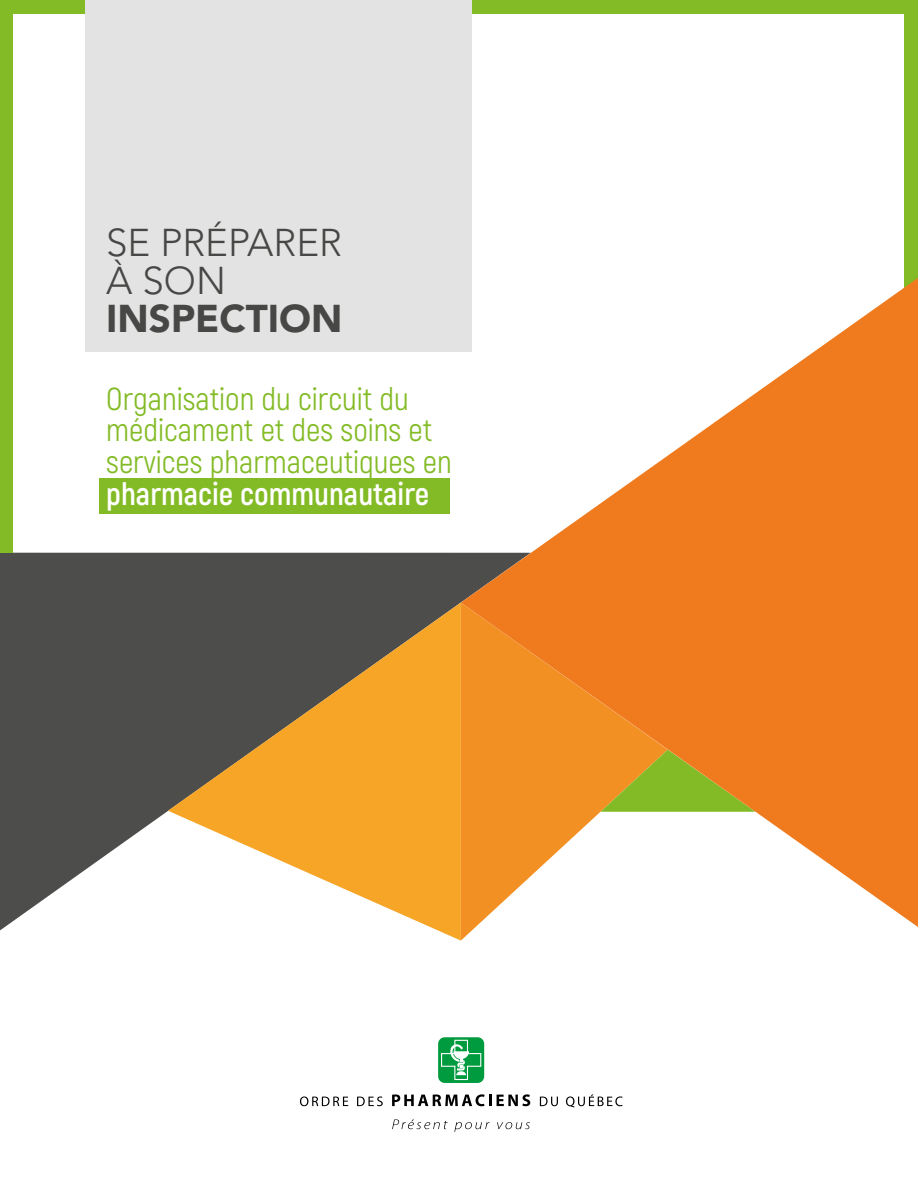
<style>
.page{position:relative;width:918px;height:1188px;background:#fff}
.page>*{position:absolute;margin:0;border:0;box-sizing:border-box;transform-origin:0 0}
.t1{font:300 38.4px/38.4px "Avenir";color:#474746}
.t2{font:900 38.4px "Avenir";color:#474746}
.t3{font:31.8px/31.8px "Akrobat";color:#83bb26}
.t4{font:700 31.8px "Akrobat";color:#fff}
</style>
<div class="page">
<div style="left:0;top:0;width:918px;height:13px;background:#83bb26"></div>
<div style="left:99px;top:479px;width:351px;height:35px;background:#83bb26"></div>
<svg style="left:0;top:553px;width:461px;height:377px;fill:#4d4d4c"></svg>
<svg style="left:168px;top:603px;width:293px;height:338px"></svg>
<div style="left:85px;top:0;width:387px;height:351px;background:#e3e3e3"></div>
<div style="left:905px;top:0;width:13px;height:769px;background:#83bb26"></div>
<div style="left:0;top:0;width:13px;height:553px;background:#83bb26"></div>
<svg style="left:461px;top:278px;width:457px;height:649px;fill:#ef7b23"></svg>
<svg style="left:300px;top:1096px;width:48px;height:10px"></svg>
<svg style="left:357px;top:1096px;width:26px;height:10px"></svg>
<svg style="left:392px;top:1094px;width:138px;height:12px"></svg>
<svg style="left:540px;top:1097px;width:18px;height:9px"></svg>
<svg style="left:566px;top:1094px;width:57px;height:13px"></svg>
<svg style="left:438px;top:1037px;width:46px;height:46px"></svg>
<svg style="left:441px;top:1040px;width:40px;height:40px"></svg>
<svg style="left:392px;top:1119px;width:56px;height:10px"></svg>
<svg style="left:454px;top:1122px;width:36px;height:10px"></svg>
<svg style="left:497px;top:1122px;width:33px;height:7px"></svg>
<p class="t1" style="left:106px;top:223px;width:237px">SE PRÉPARER<br>À SON</p>
<p class="t2" style="left:106px;top:286px;width:238px">INSPECTION</p>
<p class="t3" style="left:106px;top:383px;width:347px">Organisation du circuit du médicament et des soins et services pharmaceutiques en</p>
<p class="t4" style="left:106px;top:474px;width:325px">pharmacie communautaire</p>
</div>
